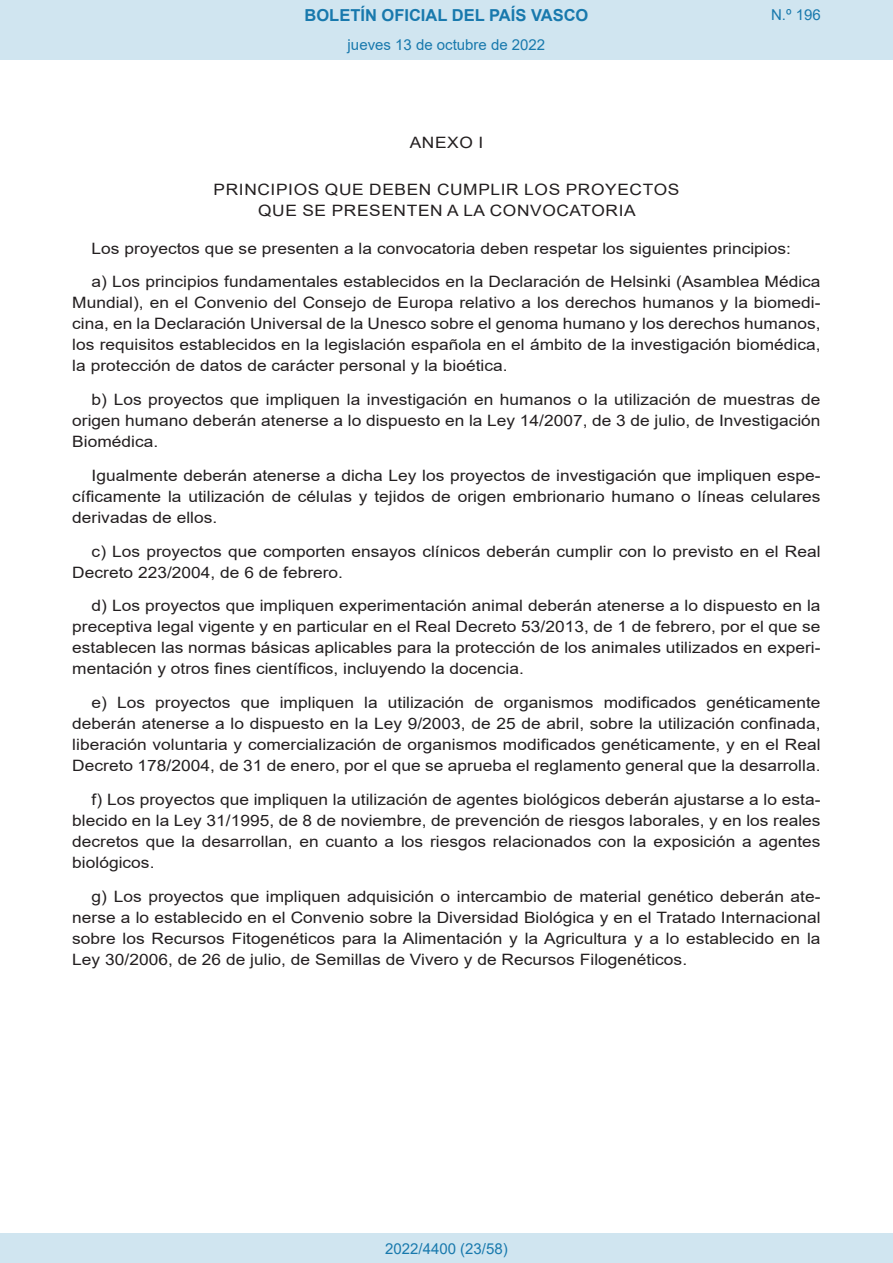
<style>
.page{position:relative;width:893px;height:1263px;background:#fff}
.page>*{position:absolute;margin:0;border:0;box-sizing:border-box;transform-origin:0 0}
.t1{font:700 16.5px "Arial";color:#1879ad}
.BOPVDetalle{font:15.6px/21px "Arial";color:#231f20;text-align:justify;scale:1.11 1}
.BOPVClave{font:15.6px/21px "Arial";letter-spacing:.035em;color:#231f20;text-align:center;scale:1.11 1}
.Paginacion_Centro{font:15px "Arial";color:#1879ad}
</style>
<div class="page">
<div style="left:0;top:0;width:893px;height:60px;background:#d0e5f0"></div>
<div style="left:0;top:1233px;width:893px;height:30px;background:#d0e5f0"></div>
<p class="t1" style="left:305px;top:3px;width:285px">BOLETÍN OFICIAL DEL PAÍS VASCO</p>
<p class="Paginacion_Centro" style="left:348px;top:35px;width:199px">jueves 13 de octubre de 2022</p>
<p class="Paginacion_Centro" style="left:771px;top:5px;width:51px">N.º 196</p>
<p class="BOPVClave" style="left:410px;top:132px;width:68px">ANEXO I</p>
<p class="BOPVClave" style="left:214px;top:179px;width:421px">PRINCIPIOS QUE DEBEN CUMPLIR LOS PROYECTOS<br>QUE SE PRESENTEN A LA CONVOCATORIA</p>
<p class="BOPVDetalle" style="left:92px;top:238px;width:632px">Los proyectos que se presenten a la convocatoria deben respetar los siguientes principios:</p>
<p class="BOPVDetalle" style="left:72px;top:271px;width:676px;text-indent:19px">a) Los principios fundamentales establecidos en la Declaración de Helsinki (Asamblea Médica Mundial), en el Convenio del Consejo de Europa relativo a los derechos humanos y la biomedi&shy;cina, en la Declaración Universal de la Unesco sobre el genoma humano y los derechos humanos, los requisitos establecidos en la legislación española en el ámbito de la investigación biomédica, la protección de datos de carácter personal y la bioética.</p>
<p class="BOPVDetalle" style="left:72px;top:389px;width:676px;text-indent:19px">b) Los proyectos que impliquen la investigación en humanos o la utilización de muestras de origen humano deberán atenerse a lo dispuesto en la Ley 14/2007, de 3 de julio, de Investigación Biomédica.</p>
<p class="BOPVDetalle" style="left:72px;top:465px;width:676px;text-indent:19px">Igualmente deberán atenerse a dicha Ley los proyectos de investigación que impliquen espe&shy;cíficamente la utilización de células y tejidos de origen embrionario humano o líneas celulares derivadas de ellos.</p>
<p class="BOPVDetalle" style="left:72px;top:541px;width:676px;text-indent:19px">c) Los proyectos que comporten ensayos clínicos deberán cumplir con lo previsto en el Real<br>Decreto 223/2004, de 6 de febrero.</p>
<p class="BOPVDetalle" style="left:72px;top:595px;width:676px;text-indent:19px">d) Los proyectos que impliquen experimentación animal deberán atenerse a lo dispuesto en la preceptiva legal vigente y en particular en el Real Decreto 53/2013, de 1 de febrero, por el que se establecen las normas básicas aplicables para la protección de los animales utilizados en experi&shy;mentación y otros fines científicos, incluyendo la docencia.</p>
<p class="BOPVDetalle" style="left:72px;top:692px;width:676px;text-indent:19px">e) Los proyectos que impliquen la utilización de organismos modificados genéticamente deberán atenerse a lo dispuesto en la Ley 9/2003, de 25 de abril, sobre la utilización confinada, liberación voluntaria y comercialización de organismos modificados genéticamente, y en el Real Decreto 178/2004, de 31 de enero, por el que se aprueba el reglamento general que la desarrolla.</p>
<p class="BOPVDetalle" style="left:72px;top:789px;width:676px;text-indent:19px">f) Los proyectos que impliquen la utilización de agentes biológicos deberán ajustarse a lo esta&shy;blecido en la Ley 31/1995, de 8 de noviembre, de prevención de riesgos laborales, y en los reales decretos que la desarrollan, en cuanto a los riesgos relacionados con la exposición a agentes biológicos.</p>
<p class="BOPVDetalle" style="left:72px;top:886px;width:676px;text-indent:19px">g) Los proyectos que impliquen adquisición o intercambio de material genético deberán ate&shy;nerse a lo establecido en el Convenio sobre la Diversidad Biológica y en el Tratado Internacional sobre los Recursos Fitogenéticos para la Alimentación y la Agricultura y a lo establecido en la Ley 30/2006, de 26 de julio, de Semillas de Vivero y de Recursos Filogenéticos.</p>
<p class="Paginacion_Centro" style="left:385px;top:1238px;width:124px">2022/4400 (23/58)</p>
</div>
